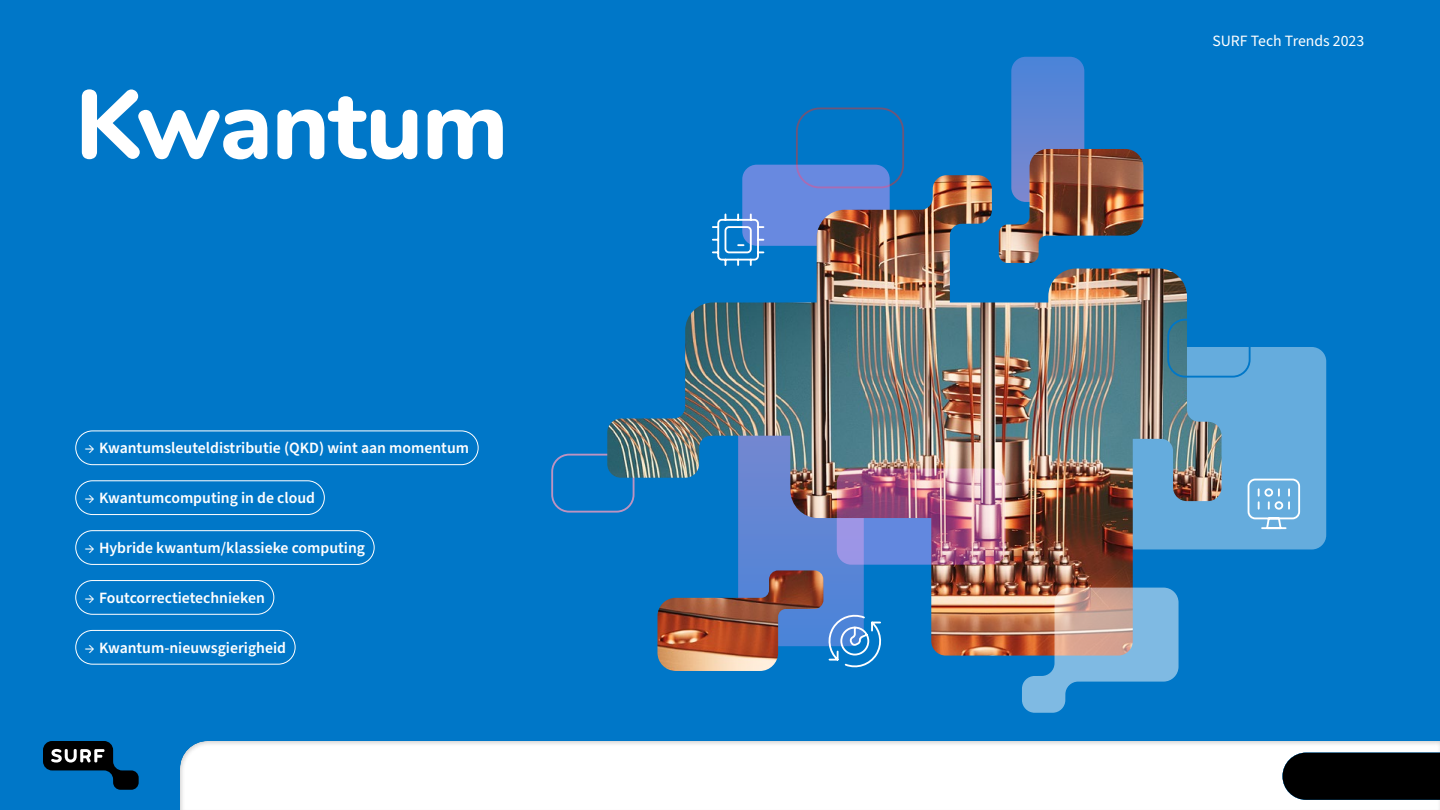
<style>
.page{position:relative;width:1440px;height:810px;background:#0077c8}
.page>*{position:absolute;margin:0;border:0;box-sizing:border-box;transform-origin:0 0}
.t1{font:800 97.5px "Nunito";letter-spacing:-.01em;color:#fff}
.t2{font:600 15.75px "Source Sans Pro";color:#fff}
.t3{font:15.75px "Source Sans Pro";color:#fff}
.s1{font-weight:400}
</style>
<div class="page">
<div style="left:1060px;top:347px;width:266px;height:202px;background:#65acdd;border-radius:14px"></div>
<div style="left:796px;top:108px;width:108px;height:80px;border:2px solid #da362d;border-radius:23px"></div>
<div style="left:551px;top:454px;width:84px;height:59px;border:2px solid #bd93c1;border-radius:17px"></div>
<svg style="left:1011px;top:57px;width:73px;height:145px;background:#5984d5"></svg>
<img style="left:607px;top:149px;width:615px;height:522px">
<img style="left:837px;top:468px;width:169px;height:97px;border-radius:14px">
<div style="left:1167px;top:319px;width:84px;height:59px;border:2px solid #0077c8;border-radius:17px"></div>
<div style="left:75px;top:430px;width:404px;height:35px;border:1px solid #fff;border-radius:17px"></div>
<div style="left:75px;top:480px;width:250px;height:35px;border:1px solid #fff;border-radius:17px"></div>
<div style="left:75px;top:530px;width:300px;height:35px;border:1px solid #fff;border-radius:17px"></div>
<div style="left:75px;top:580px;width:199px;height:35px;border:1px solid #fff;border-radius:17px"></div>
<div style="left:75px;top:630px;width:221px;height:35px;border:1px solid #fff;border-radius:17px"></div>
<svg style="left:1022px;top:588px;width:157px;height:125px"></svg>
<div style="left:174px;top:736px;width:1266px;height:74px;background:#000;opacity:.2"></div>
<svg style="left:43px;top:741px;width:96px;height:49px"></svg>
<h1 class="t1" style="left:75px;top:53px;width:435px">Kwantum</h1>
<p class="t2" style="left:85px;top:437px;width:386px"><span class="s1">→</span> Kwantumsleuteldistributie (QKD) wint aan momentum</p>
<p class="t2" style="left:85px;top:487px;width:232px"><span class="s1">→</span> Kwantumcomputing in de cloud</p>
<p class="t2" style="left:85px;top:537px;width:282px"><span class="s1">→</span> Hybride kwantum/klassieke computing</p>
<p class="t2" style="left:85px;top:587px;width:182px"><span class="s1">→</span> Foutcorrectietechnieken</p>
<p class="t2" style="left:85px;top:637px;width:203px"><span class="s1">→</span> Kwantum-nieuwsgierigheid</p>
<p class="t3" style="left:1212px;top:30px;width:153px">SURF Tech Trends 2023</p>
</div>
